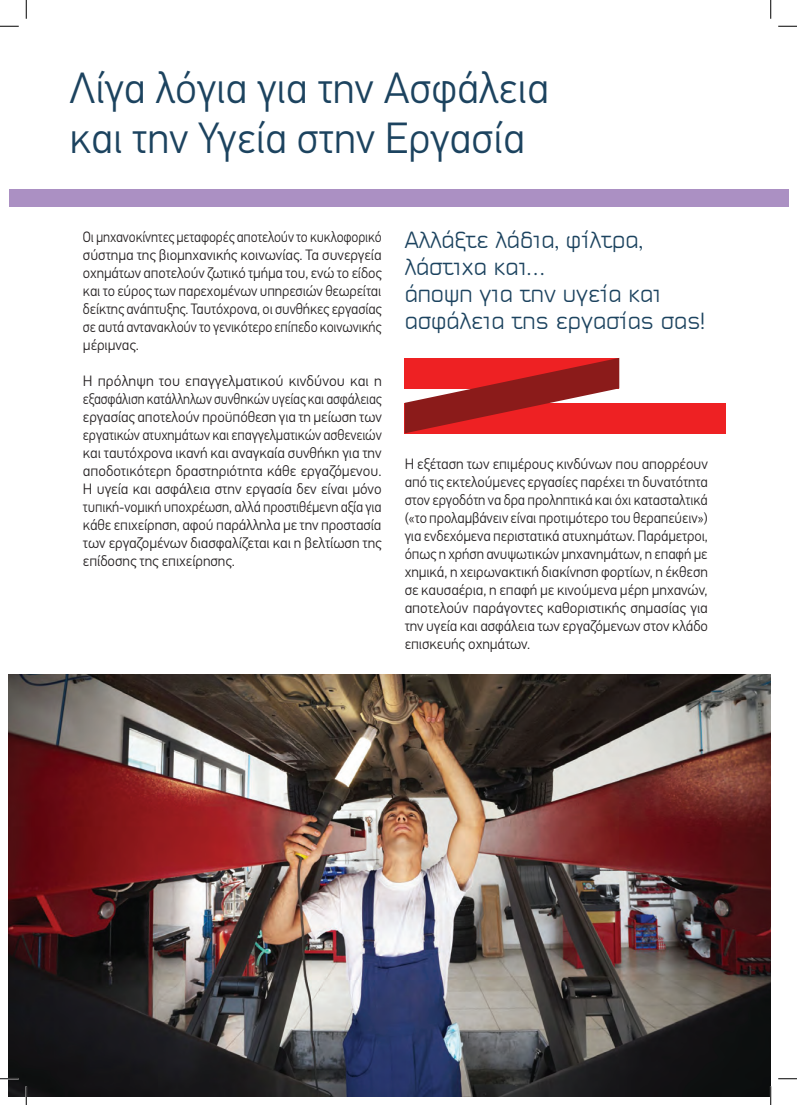
<style>
.page{position:relative;width:797px;height:1105px;background:#fff}
.page>*{position:absolute;margin:0;border:0;box-sizing:border-box;transform-origin:0 0}
.t1{font:300 43.75px/50px "PF Din Text Pro";color:#1c435f}
.t2{font:22.5px/27px "PF Sector A Light";color:#1c435f}
.t3{font:300 15px/18px "PF Din Text Pro";letter-spacing:-.005em;color:#231f20;text-align:justify}
.t4{font:300 15px/18px "PF Din Text Pro";letter-spacing:-.005em;color:#231f20;text-align:justify;scale:.92 1}
</style>
<div class="page">
<img style="left:9px;top:675px;width:761px;height:421px">
<div style="left:404px;top:403px;width:321px;height:30px;background:#ee2123"></div>
<svg style="left:404px;top:358px;width:215px;height:75px"></svg>
<div style="left:9px;top:189px;width:779px;height:18px;background:#ab90c3"></div>
<svg style="left:0;top:25px;width:19px;height:2px"></svg>
<svg style="left:778px;top:25px;width:19px;height:2px"></svg>
<svg style="left:0;top:1078px;width:19px;height:1px"></svg>
<svg style="left:778px;top:1078px;width:19px;height:1px"></svg>
<svg style="left:25px;top:0;width:2px;height:19px"></svg>
<svg style="left:25px;top:1086px;width:2px;height:19px"></svg>
<svg style="left:770px;top:0;width:1px;height:19px"></svg>
<svg style="left:770px;top:1086px;width:1px;height:19px"></svg>
<h1 class="t1" style="left:69px;top:64px;width:481px">Λίγα λόγια για την Ασφάλεια και την Υγεία στην Εργασία</h1>
<p class="t4" style="left:83px;top:228px;width:326px">Οι μηχανοκίνητες μεταφορές αποτελούν το κυκλοφορικό σύστημα της βιομηχανικής κοινωνίας. Τα συνεργεία οχημάτων αποτελούν ζωτικό τμήμα του, ενώ το είδος και το εύρος των παρεχομένων υπηρεσιών θεωρείται δείκτης ανάπτυξης. Ταυτόχρονα, οι συνθήκες εργασίας σε αυτά αντανακλούν το γενικότερο επίπεδο κοινωνικής μέριμνας.</p>
<p class="t3" style="left:83px;top:372px;width:300px">Η πρόληψη του επαγγελματικού κινδύνου και η εξασφάλιση κατάλληλων συνθηκών υγείας και ασφάλειας εργασίας αποτελούν προϋπόθεση για τη μείωση των εργατικών ατυχημάτων και επαγγελματικών ασθενειών και ταυτόχρονα ικανή και αναγκαία συνθήκη για την αποδοτικότερη δραστηριότητα κάθε εργαζόμενου.<br>Η υγεία και ασφάλεια στην εργασία δεν είναι μόνο τυπική-νομική υποχρέωση, αλλά προστιθέμενη αξία για κάθε επιχείρηση, αφού παράλληλα με την προστασία των εργαζομένων διασφαλίζεται και η βελτίωση της επίδοσης της επιχείρησης.</p>
<h2 class="t2" style="left:404px;top:226px;width:302px">Αλλάξτε λάδια, φίλτρα, λάστιχα και…<br>άποψη για την υγεία και ασφάλεια της εργασίας σας!</h2>
<p class="t3" style="left:404px;top:455px;width:305px">Η εξέταση των επιμέρους κινδύνων που απορρέουν από τις εκτελούμενες εργασίες παρέχει τη δυνατότητα στον εργοδότη να δρα προληπτικά και όχι κατασταλτικά («το προλαμβάνειν είναι προτιμότερο του θεραπεύειν») για ενδεχόμενα περιστατικά ατυχημάτων. Παράμετροι, όπως η χρήση ανυψωτικών μηχανημάτων, η επαφή με χημικά, η χειρωνακτική διακίνηση φορτίων, η έκθεση σε καυσαέρια, η επαφή με κινούμενα μέρη μηχανών, αποτελούν παράγοντες καθοριστικής σημασίας για την υγεία και ασφάλεια των εργαζόμενων στον κλάδο επισκευής οχημάτων.</p>
</div>
